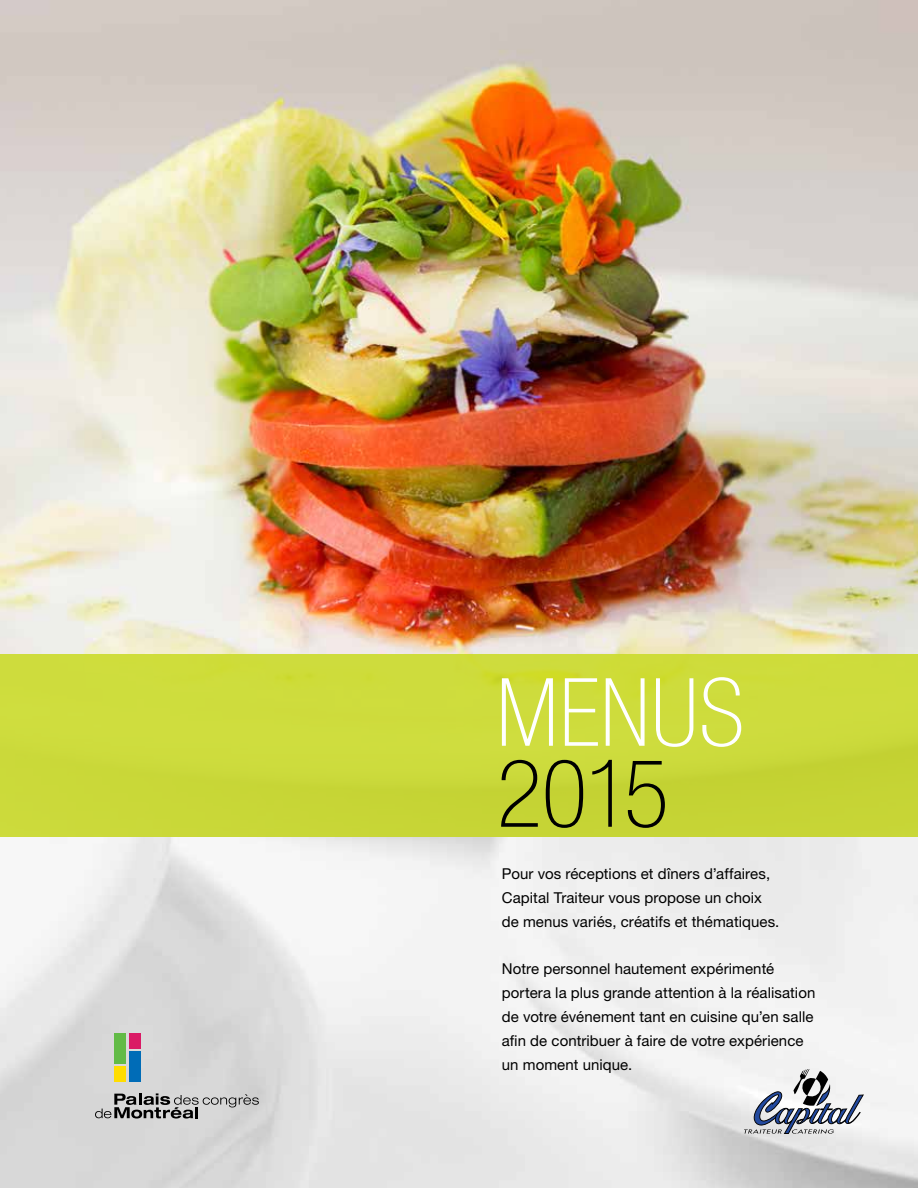
<style>
.page{position:relative;width:918px;height:1188px;background:#fff}
.page>*{position:absolute;margin:0;border:0;box-sizing:border-box;transform-origin:0 0}
.t1{font:100 condensed 94.5px "Helvetica Neue";letter-spacing:.01em;color:#fff}
.t2{font:100 condensed 94.5px "Helvetica Neue";color:#000}
.t3{font:15px/24px "Helvetica Neue LT Std";letter-spacing:.005em;color:#000}
</style>
<div class="page">
<img style="left:0;top:0;width:918px;height:654px">
<svg style="left:744px;top:1069px;width:120px;height:65px"></svg>
<div style="left:0;top:654px;width:918px;height:183px;background:#cddc3c"></div>
<div style="left:129px;top:1033px;width:12px;height:16px;background:#da1a65"></div>
<div style="left:114px;top:1066px;width:12px;height:16px;background:#fd0"></div>
<div style="left:129px;top:1051px;width:12px;height:31px;background:#006cb7"></div>
<div style="left:114px;top:1033px;width:12px;height:31px;background:#62bb46"></div>
<svg style="left:95px;top:1093px;width:164px;height:26px;background:#a3a3a3"></svg>
<h1 class="t1" style="left:497px;top:659px;width:249px">MENUS</h1>
<h1 class="t2" style="left:497px;top:740px;width:174px">2015</h1>
<p class="t3" style="left:502px;top:862px;width:279px">Pour vos réceptions et dîners d’affaires,<br>Capital Traiteur vous propose un choix de menus variés, créatifs et thématiques.</p>
<p class="t3" style="left:502px;top:956px;width:315px">Notre personnel hautement expérimenté portera la plus grande attention à la réalisation de votre événement tant en cuisine qu’en salle afin de contribuer à faire de votre expérience un moment unique.</p>
</div>
